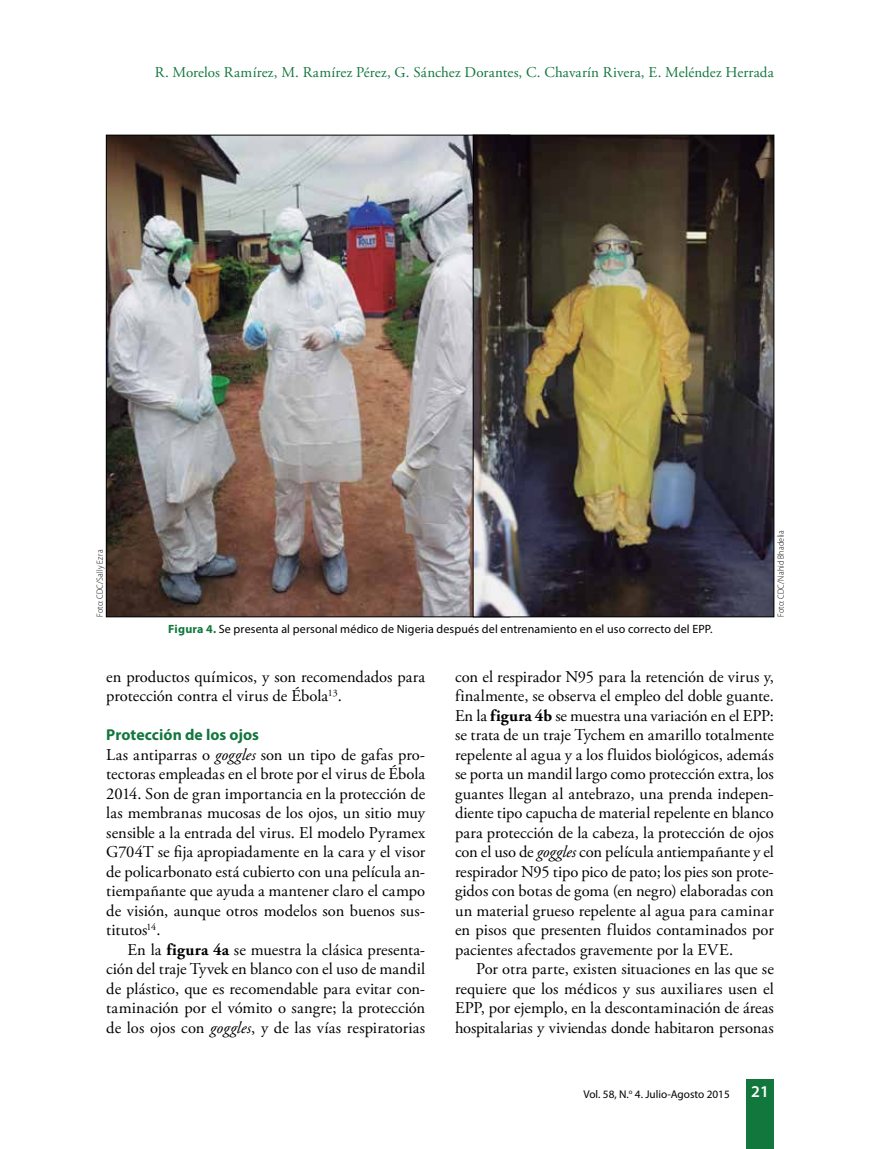
<style>
.page{position:relative;width:893px;height:1149px;background:#fff}
.page>*{position:absolute;margin:0;border:0;box-sizing:border-box;transform-origin:0 0}
.t1{font:16.5px/19.5px "Adobe Garamond Pro";color:#000;text-align:justify}
.t2{font:600 16.5px "Myriad Pro";color:#fff}
.t3{font:700 15.75px "Myriad Pro";letter-spacing:.005em;color:#12773d}
.t4{font:15px "Adobe Garamond Pro";letter-spacing:.005em;color:#12773d}
.t5{font:12px "Myriad Pro";letter-spacing:.015em;color:#000}
.t6{font:11.25px "Myriad Pro";color:#000}
.t7{font:300 9px "Myriad Pro";letter-spacing:.015em;color:#000;scale:.9 1}
.s1{font-weight:700;color:#12773d}
.s2{font-style:italic}
.s3{font-weight:700}
</style>
<div class="page">
<div style="left:746px;top:1078px;width:28px;height:70px;background:#12773d"></div>
<img style="left:108px;top:137px;width:365px;height:478px">
<img style="left:475px;top:137px;width:297px;height:478px">
<div style="left:473px;top:135px;width:301px;height:482px;border:1px solid #000"></div>
<p class="t4" style="left:155px;top:63px;width:621px">R. Morelos Ramírez, M. Ramírez Pérez, G. Sánchez Dorantes, C. Chavarín Rivera, E. Meléndez Herrada</p>
<p class="t7" style="left:95px;top:617px;width:76px;rotate:-90deg">Foto: CDC/Sally Ezra</p>
<p class="t7" style="left:776px;top:617px;width:98px;rotate:-90deg">Foto: CDC/Nahid Bhadelia</p>
<p class="t5" style="left:168px;top:621px;width:546px"><span class="s1">Figura 4.</span> Se presenta al personal médico de Nigeria después del entrenamiento en el uso correcto del EPP.</p>
<p class="t1" style="left:106px;top:667px;width:320px">en productos químicos, y son recomendados para protección contra el virus de Ébola<sup>13</sup>.</p>
<p class="t3" style="left:106px;top:724px;width:154px">Protección de los ojos</p>
<p class="t1" style="left:106px;top:745px;width:321px">Las antiparras o <span class="s2">goggles</span> son un tipo de gafas pro&shy;tectoras empleadas en el brote por el virus de Ébola 2014. Son de gran importancia en la protección de las membranas mucosas de los ojos, un sitio muy sensible a la entrada del virus. El modelo Pyramex G704T se fija apropiadamente en la cara y el visor de policarbonato está cubierto con una película an&shy;tiempañante que ayuda a mantener claro el campo de visión, aunque otros modelos son buenos sus&shy;titutos<sup>14</sup>.</p>
<p class="t1" style="left:106px;top:940px;width:320px;text-indent:21px">En la <span class="s3">figura 4a</span> se muestra la clásica presenta&shy;ción del traje Tyvek en blanco con el uso de mandil de plástico, que es recomendable para evitar con&shy;taminación por el vómito o sangre; la protección de los ojos con <span class="s2">goggles</span>, y de las vías respiratorias</p>
<p class="t1" style="left:455px;top:667px;width:320px">con el respirador N95 para la retención de virus y, finalmente, se observa el empleo del doble guante.<br>En la <span class="s3">figura 4b</span> se muestra una variación en el EPP: se trata de un traje Tychem en amarillo totalmente repelente al agua y a los fluidos biológicos, además se porta un mandil largo como protección extra, los guantes llegan al antebrazo, una prenda indepen&shy;diente tipo capucha de material repelente en blanco para protección de la cabeza, la protección de ojos con el uso de <span class="s2">goggles</span> con película antiempañante y el respirador N95 tipo pico de pato; los pies son prote&shy;gidos con botas de goma (en negro) elaboradas con un material grueso repelente al agua para caminar en pisos que presenten fluidos contaminados por pacientes afectados gravemente por la EVE.</p>
<p class="t1" style="left:455px;top:959px;width:320px;text-indent:21px">Por otra parte, existen situaciones en las que se requiere que los médicos y sus auxiliares usen el EPP, por ejemplo, en la descontaminación de áreas hospitalarias y viviendas donde habitaron personas</p>
<p class="t6" style="left:584px;top:1086px;width:148px">Vol. 58, N.<sup>o</sup> 4. Julio-Agosto 2015</p>
<p class="t2" style="left:751px;top:1080px;width:27px">2121</p>
</div>
